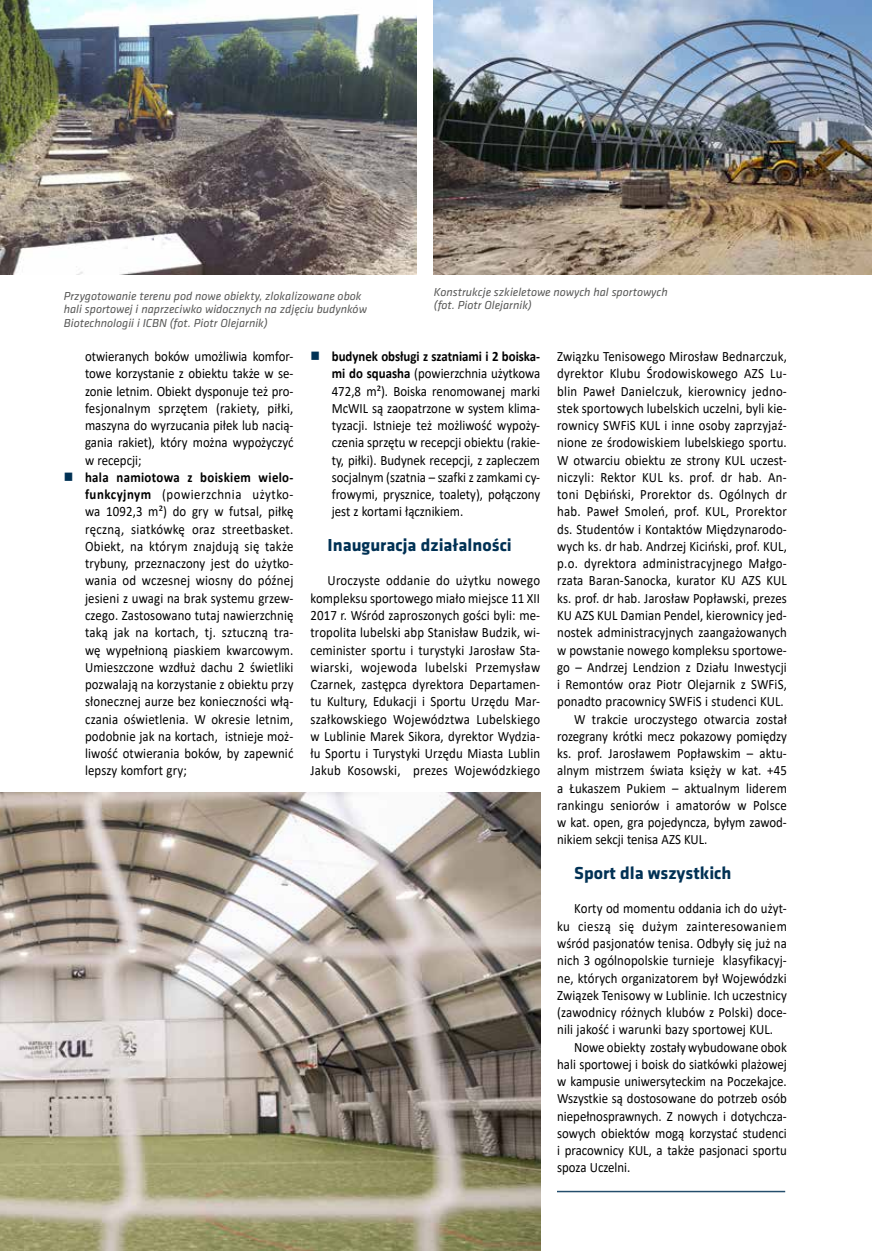
<style>
.page{position:relative;width:872px;height:1251px;background:#fff}
.page>*{position:absolute;margin:0;border:0;box-sizing:border-box;transform-origin:0 0}
.t1{font:700 18px "Klavika";color:#003154}
.t2{font:14.25px/17.2px "Calibri";letter-spacing:.01em;color:#000;text-align:justify;scale:.9 1}
.t3{font:14.25px "Calibri";letter-spacing:.03em;color:#000;scale:.9 1}
.t4{font:italic 12px/13.5px "Klavika";color:#575756}
.s1{font-weight:700}
</style>
<div class="page">
<hr style="left:62px;top:1190px;width:723px;height:1px;background:#003154">
<div style="left:504px;top:1178px;width:53px;height:27px;background:#fff"></div>
<img style="left:0;top:0;width:417px;height:275px">
<img style="left:0;top:792px;width:540px;height:458px">
<img style="left:434px;top:0;width:438px;height:275px">
<p class="t4" style="left:64px;top:288px;width:304px">Przygotowanie terenu pod nowe obiekty, zlokalizowane obok hali sportowej i naprzeciwko widocznych na zdjęciu budynków<br>Biotechnologii i ICBN (fot. Piotr Olejarnik)</p>
<p class="t4" style="left:434px;top:285px;width:235px">Konstrukcje szkieletowe nowych hal sportowych (fot. Piotr Olejarnik)</p>
<p class="t2" style="left:332px;top:347px;width:233px"><span class="s1">budynek obsługi z szatniami i 2 boiska&shy;mi do squasha</span> (powierzchnia użytkowa 472,8 m²). Boiska renomowanej marki McWIL są zaopatrzone w system klima&shy;tyzacji. Istnieje też możliwość wypoży&shy;czenia sprzętu w recepcji obiektu (rakie&shy;ty, piłki). Budynek recepcji, z zapleczem socjalnym (szatnia – szafki z zamkami cy&shy;frowymi, prysznice, toalety), połączony jest z kortami łącznikiem.</p>
<p class="t1" style="left:327px;top:532px;width:186px">Inauguracja działalności</p>
<p class="t2" style="left:310px;top:571px;width:257px;text-indent:17px">Uroczyste oddanie do użytku nowego kompleksu sportowego miało miejsce 11 XII 2017 r. Wśród zaproszonych gości byli: me&shy;tropolita lubelski abp Stanisław Budzik, wi&shy;ceminister sportu i turystyki Jarosław Sta&shy;wiarski, wojewoda lubelski Przemysław Czarnek, zastępca dyrektora Departamen&shy;tu Kultury, Edukacji i Sportu Urzędu Mar&shy;szałkowskiego Województwa Lubelskiego w Lublinie Marek Sikora, dyrektor Wydzia&shy;łu Sportu i Turystyki Urzędu Miasta Lublin Jakub Kosowski, prezes Wojewódzkiego</p>
<p class="t2" style="left:85px;top:347px;width:233px">otwieranych boków umożliwia komfor&shy;towe korzystanie z obiektu także w se&shy;zonie letnim. Obiekt dysponuje też pro&shy;fesjonalnym sprzętem (rakiety, piłki, maszyna do wyrzucania piłek lub nacią&shy;gania rakiet), który można wypożyczyć w recepcji;</p>
<p class="t2" style="left:85px;top:468px;width:233px"><span class="s1">hala namiotowa z boiskiem wielo&shy;funkcyjnym</span> (powierzchnia użytko&shy;wa 1092,3 m²) do gry w futsal, piłkę ręczną, siatkówkę oraz streetbasket.<br>Obiekt, na którym znajdują się także trybuny, przeznaczony jest do użytko&shy;wania od wczesnej wiosny do późnej jesieni z uwagi na brak systemu grzew&shy;czego. Zastosowano tutaj nawierzchnię taką jak na kortach, tj. sztuczną tra&shy;wę wypełnioną piaskiem kwarcowym.<br>Umieszczone wzdłuż dachu 2 świetliki pozwalają na korzystanie z obiektu przy słonecznej aurze bez konieczności włą&shy;czania oświetlenia. W okresie letnim, podobnie jak na kortach, istnieje moż&shy;liwość otwierania boków, by zapewnić lepszy komfort gry;</p>
<p class="t2" style="left:557px;top:347px;width:257px">Związku Tenisowego Mirosław Bednarczuk,</p>
<p class="t2" style="left:557px;top:364px;width:257px">dyrektor Klubu Środowiskowego AZS Lu-</p>
<p class="t2" style="left:557px;top:382px;width:257px">blin Paweł Danielczuk, kierownicy jedno-</p>
<p class="t2" style="left:557px;top:399px;width:257px">stek sportowych lubelskich uczelni, byli kie-</p>
<p class="t2" style="left:557px;top:416px;width:257px">rownicy SWFiS KUL i inne osoby zaprzyjaź-</p>
<p class="t2" style="left:557px;top:433px;width:257px">nione ze środowiskiem lubelskiego sportu.</p>
<p class="t2" style="left:557px;top:451px;width:257px">W otwarciu obiektu ze strony KUL uczest-</p>
<p class="t2" style="left:557px;top:468px;width:257px">niczyli: Rektor KUL ks. prof. dr hab. An-</p>
<p class="t2" style="left:557px;top:485px;width:257px">toni Dębiński, Prorektor ds. Ogólnych dr</p>
<p class="t2" style="left:557px;top:502px;width:257px">hab. Paweł Smoleń, prof. KUL, Prorektor</p>
<p class="t2" style="left:557px;top:520px;width:257px">ds. Studentów i Kontaktów Międzynarodo-</p>
<p class="t2" style="left:557px;top:537px;width:257px">wych ks. dr hab. Andrzej Kiciński, prof. KUL,</p>
<p class="t2" style="left:557px;top:554px;width:257px">p.o. dyrektora administracyjnego Małgo-</p>
<p class="t2" style="left:557px;top:571px;width:257px">rzata Baran-Sanocka, kurator KU AZS KUL</p>
<p class="t2" style="left:557px;top:589px;width:257px">ks. prof. dr hab. Jarosław Popławski, prezes</p>
<p class="t2" style="left:557px;top:606px;width:257px">KU AZS KUL Damian Pendel, kierownicy jed-</p>
<p class="t2" style="left:557px;top:623px;width:257px">nostek administracyjnych zaangażowanych</p>
<p class="t2" style="left:557px;top:640px;width:257px">w powstanie nowego kompleksu sportowe-</p>
<p class="t2" style="left:557px;top:658px;width:257px">go – Andrzej Lendzion z Działu Inwestycji</p>
<p class="t2" style="left:557px;top:675px;width:257px">i Remontów oraz Piotr Olejarnik z SWFiS,</p>
<p class="t2" style="left:557px;top:692px;width:253px">ponadto pracownicy SWFiS i studenci KUL.</p>
<p class="t2" style="left:574px;top:709px;width:238px">W trakcie uroczystego otwarcia został</p>
<p class="t2" style="left:557px;top:727px;width:257px">rozegrany krótki mecz pokazowy pomiędzy</p>
<p class="t2" style="left:557px;top:744px;width:257px">ks. prof. Jarosławem Popławskim – aktu-</p>
<p class="t2" style="left:557px;top:761px;width:257px">alnym mistrzem świata księży w kat. +45</p>
<p class="t2" style="left:557px;top:778px;width:257px">a Łukaszem Pukiem – aktualnym liderem</p>
<p class="t2" style="left:557px;top:796px;width:257px">rankingu seniorów i amatorów w Polsce</p>
<p class="t2" style="left:557px;top:813px;width:257px">w kat. open, gra pojedyncza, byłym zawod-</p>
<p class="t2" style="left:557px;top:830px;width:168px">nikiem sekcji tenisa AZS KUL.</p>
<p class="t1" style="left:574px;top:859px;width:159px">Sport dla wszystkich</p>
<p class="t2" style="left:574px;top:899px;width:238px">Korty od momentu oddania ich do użyt-</p>
<p class="t3" style="left:557px;top:915px;width:257px">ku cieszą się dużym zainteresowaniem</p>
<p class="t2" style="left:557px;top:934px;width:257px">wśród pasjonatów tenisa. Odbyły się już na</p>
<p class="t2" style="left:557px;top:951px;width:257px">nich 3 ogólnopolskie turnieje klasyfikacyj-</p>
<p class="t2" style="left:557px;top:968px;width:257px">ne, których organizatorem był Wojewódzki</p>
<p class="t2" style="left:557px;top:985px;width:257px">Związek Tenisowy w Lublinie. Ich uczestnicy</p>
<p class="t2" style="left:557px;top:1003px;width:257px">(zawodnicy różnych klubów z Polski) doce-</p>
<p class="t2" style="left:557px;top:1020px;width:241px">nili jakość i warunki bazy sportowej KUL.</p>
<p class="t2" style="left:574px;top:1037px;width:238px">Nowe obiekty zostały wybudowane obok</p>
<p class="t2" style="left:557px;top:1054px;width:257px">hali sportowej i boisk do siatkówki plażowej</p>
<p class="t2" style="left:557px;top:1072px;width:257px">w kampusie uniwersyteckim na Poczekajce.</p>
<p class="t2" style="left:557px;top:1089px;width:257px">Wszystkie są dostosowane do potrzeb osób</p>
<p class="t2" style="left:557px;top:1106px;width:257px">niepełnosprawnych. Z nowych i dotychcza-</p>
<p class="t2" style="left:557px;top:1123px;width:257px">sowych obiektów mogą korzystać studenci</p>
<p class="t2" style="left:557px;top:1141px;width:257px">i pracownicy KUL, a także pasjonaci sportu</p>
<p class="t2" style="left:557px;top:1158px;width:83px">spoza Uczelni.</p>
</div>
